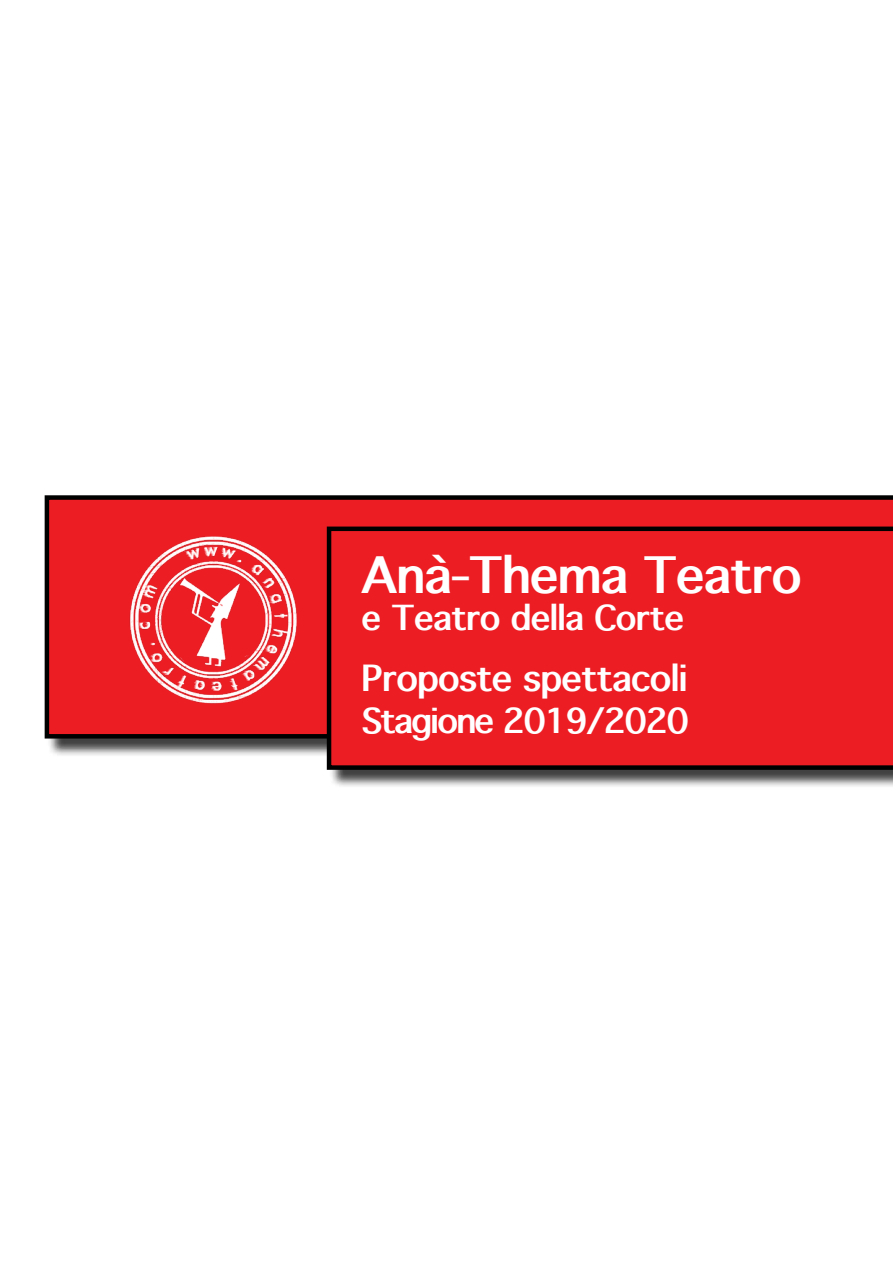
<style>
.page{position:relative;width:893px;height:1263px;background:#fff}
.page>*{position:absolute;margin:0;border:0;box-sizing:border-box;transform-origin:0 0}
.t1{font:700 48px "Thonburi";color:#fff}
.t2{font:700 34.5px "Thonburi";color:#fff}
.t3{font:700 33px "Thonburi";letter-spacing:-.015em;color:#fff}
</style>
<div class="page">
<div style="left:47px;top:497px;width:846px;height:260px;background:#000;opacity:.75"></div>
<svg style="left:45px;top:495px;width:848px;height:243px"></svg>
<div style="left:329px;top:529px;width:564px;height:259px;background:#000;opacity:.75"></div>
<div style="left:327px;top:526px;width:566px;height:244px;background:#ed1d24"></div>
<img style="left:119px;top:495px;width:187px;height:243px">
<h1 class="t1" style="left:362px;top:549px;width:441px">Anà-Thema Teatro</h1>
<p class="t3" style="left:362px;top:599px;width:323px">e Teatro della Corte</p>
<p class="t2" style="left:362px;top:658px;width:327px">Proposte spettacoli</p>
<p class="t3" style="left:362px;top:702px;width:328px">Stagione 2019/2020</p>
</div>
